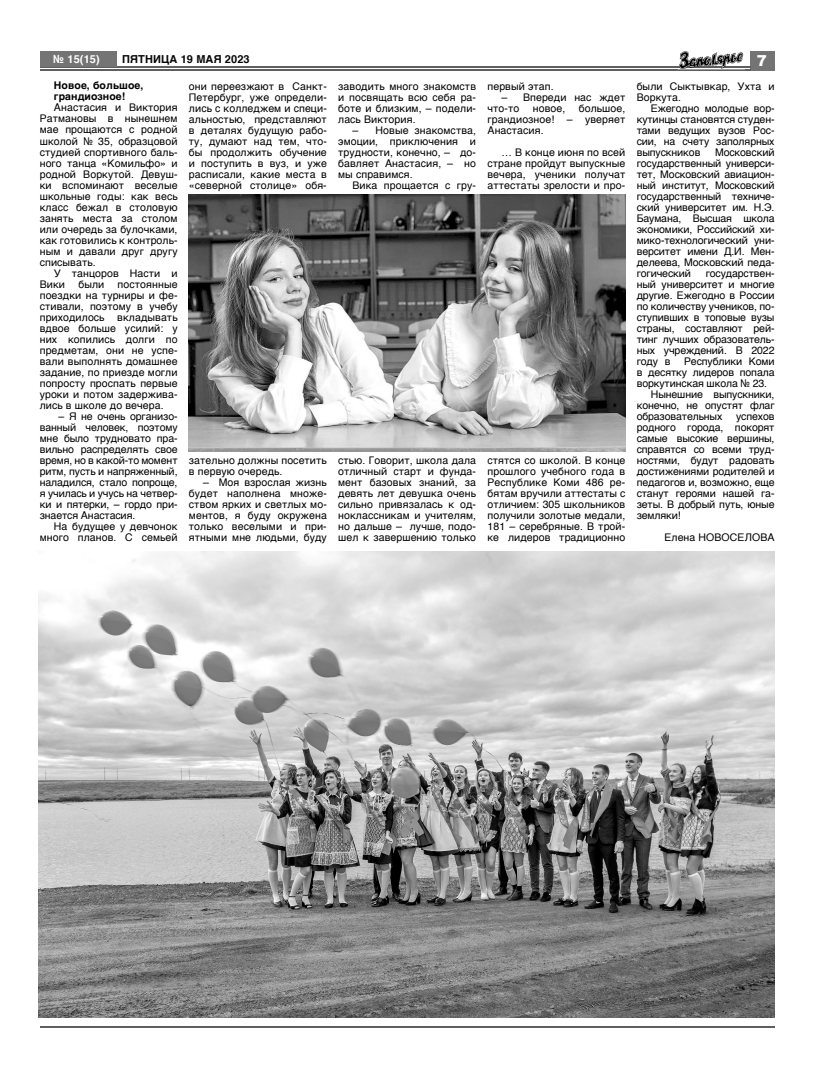
<style>
.page{position:relative;width:820px;height:1078px;background:#fff}
.page>*{position:absolute;margin:0;border:0;box-sizing:border-box;transform-origin:0 0}
.t1{font:900 15.1px "Arial";color:#fff}
.t2{font:700 11px "Helvetica";letter-spacing:.01em;color:#080808}
.t3{font:700 11px "Helvetica";color:#fff}
.t4{font:10.5px/11px "Helvetica";letter-spacing:.01em;color:#000;text-align:justify}
.t5{font:10.5px "Helvetica";letter-spacing:-.01em;color:#000}
.t6{font:700 10.5px/11px "Helvetica";letter-spacing:.01em;color:#000}
</style>
<div class="page">
<div style="left:750px;top:51px;width:24px;height:20px;background:#747474"></div>
<hr style="left:40px;top:66px;width:710px;height:1px;background:#5f5f5f">
<hr style="left:40px;top:69px;width:710px;height:2px;background:#5f5f5f">
<div style="left:40px;top:51px;width:76px;height:15px;background:#747474"></div>
<img style="left:677px;top:51px;width:67px;height:18px">
<img style="left:677px;top:66px;width:67px;height:1px">
<hr style="left:40px;top:1025px;width:734px;height:2px;background:#5f5f5f">
<img style="left:188px;top:194px;width:437px;height:257px">
<img style="left:39px;top:551px;width:735px;height:465px">
<p class="t3" style="left:53px;top:50px;width:48px">№ 15(15)</p>
<p class="t2" style="left:122px;top:50px;width:129px">ПЯТНИЦА 19 МАЯ 2023</p>
<h1 class="t1" style="left:756px;top:50px;width:12px">7</h1>
<p class="t6" style="left:54px;top:80px;width:91px">Новое, большое, грандиозное!</p>
<p class="t4" style="left:40px;top:103px;width:139px;text-indent:14px">Анастасия и Виктория Ратмановы в нынешнем мае прощаются с родной школой № 35, образцовой студией спортивного баль&shy;ного танца «Комильфо» и родной Воркутой. Девуш&shy;ки вспоминают веселые школьные годы: как весь класс бежал в столовую занять места за столом или очередь за булочками, как готовились к контроль&shy;ным и давали друг другу списывать.</p>
<p class="t4" style="left:40px;top:268px;width:139px;text-indent:14px">У танцоров Насти и<br>Вики</p>
<p class="t4" style="left:189px;top:81px;width:139px">они переезжают в Санкт-Петербург, уже определи&shy;лись с колледжем и специ&shy;альностью, представляют в деталях будущую рабо&shy;ту, думают над тем, что&shy;бы продолжить обучение и поступить в вуз, и уже расписали, какие места в «северной столице» обя-</p>
<p class="t4" style="left:636px;top:81px;width:139px">были Сыктывкар, Ухта и<br>Воркута.</p>
<p class="t4" style="left:636px;top:103px;width:139px;text-indent:14px">Ежегодно молодые вор&shy;кутинцы становятся студен&shy;тами ведущих вузов Рос&shy;сии, на счету заполярных выпускников</p>
<p class="t4" style="left:487px;top:81px;width:68px">первый этап.</p>
<p class="t4" style="left:487px;top:92px;width:139px;text-indent:14px">– Впереди нас ждет что-то</p>
<p class="t4" style="left:338px;top:81px;width:139px">заводить много знакомств и посвящать всю себя ра&shy;боте и близким, – подели&shy;лась Виктория.</p>
<p class="t4" style="left:338px;top:125px;width:139px;text-indent:14px">– Новые знакомства, эмоции, приключения и трудности, конечно, – до&shy;бавляет Анастасия, – но мы справимся.</p>
<p class="t4" style="left:352px;top:180px;width:125px">Вика прощается с гру-</p>
<p class="t4" style="left:487px;top:103px;width:139px;text-indent:91px">большое, грандиозное! – уверяет Анастасия.</p>
<p class="t4" style="left:487px;top:147px;width:139px;text-indent:14px">… В конце июня по всей стране пройдут выпускные вечера, ученики получат аттестаты зрелости и про-</p>
<p class="t4" style="left:532px;top:103px;width:34px">новое,</p>
<p class="t4" style="left:636px;top:147px;width:139px;text-indent:78px">Московский государственный универси&shy;тет, Московский авиацион&shy;ный институт, Московский государственный техниче&shy;ский университет им. Н.Э.<br>Баумана, Высшая школа экономики, Российский хи&shy;мико-технологический уни&shy;верситет имени Д.И. Мен&shy;делеева, Московский педа&shy;гогический</p>
<p class="t4" style="left:636px;top:268px;width:139px;text-indent:69px">государствен&shy;ный университет и многие другие. Ежегодно в России по количеству учеников, по&shy;ступивших в топовые вузы страны, составляют рей&shy;тинг лучших образователь&shy;ных учреждений. В 2022 году в</p>
<p class="t4" style="left:78px;top:279px;width:27px">были</p>
<p class="t4" style="left:40px;top:279px;width:139px;text-indent:78px">постоянные поездки на турниры и фе&shy;стивали, поэтому в учебу приходилось вкладывать вдвое больше усилий: у них копились долги по предметам, они не успе&shy;вали выполнять домашнее задание, по приезде могли попросту проспать первые уроки и потом задержива&shy;лись в школе до вечера.</p>
<p class="t4" style="left:40px;top:411px;width:139px;text-indent:19px">– Я не очень организо&shy;ванный человек, поэтому мне было трудновато пра&shy;вильно распределять свое время, но в какой-то момент ритм, пусть и напряженный, наладился, стало попроще, я училась и учусь на четвер&shy;ки и пятерки, – гордо при&shy;знается Анастасия.</p>
<p class="t4" style="left:40px;top:521px;width:139px;text-align:right">На будущее у девчонок много планов. С семьей</p>
<p class="t5" style="left:683px;top:353px;width:92px">Республики Коми</p>
<p class="t5" style="left:636px;top:364px;width:139px">в десятку лидеров попала</p>
<p class="t5" style="left:636px;top:375px;width:132px">воркутинская школа № 23.</p>
<p class="t5" style="left:650px;top:386px;width:125px">Нынешние выпускники,</p>
<p class="t5" style="left:636px;top:397px;width:139px">конечно, не опустят флаг</p>
<p class="t5" style="left:636px;top:408px;width:87px">образовательных</p>
<p class="t4" style="left:636px;top:411px;width:139px;text-indent:99px">успехов родного города, покорят самые высокие вершины, справятся со всеми труд&shy;ностями, будут радовать достижениями родителей и педагогов и, возможно, еще станут героями нашей га&shy;зеты. В добрый путь, юные земляки!</p>
<p class="t4" style="left:664px;top:532px;width:112px">Елена НОВОСЕЛОВА</p>
<p class="t4" style="left:487px;top:455px;width:139px">стятся со школой. В конце прошлого учебного года в Республике Коми 486 ре&shy;бятам вручили аттестаты с отличием: 305 школьников получили золотые медали, 181 – серебряные. В трой&shy;ке лидеров традиционно</p>
<p class="t4" style="left:338px;top:455px;width:139px">стью. Говорит, школа дала отличный старт и фунда&shy;мент базовых знаний, за девять лет девушка очень сильно привязалась к од&shy;ноклассникам и учителям, но дальше – лучше, подо&shy;шел к завершению только</p>
<p class="t4" style="left:189px;top:455px;width:139px">зательно должны посетить в первую очередь.</p>
<p class="t4" style="left:189px;top:477px;width:139px;text-indent:14px">– Моя взрослая жизнь будет наполнена множе&shy;ством ярких и светлых мо&shy;ментов, я буду окружена только веселыми и при&shy;ятными мне людьми, буду</p>
</div>
